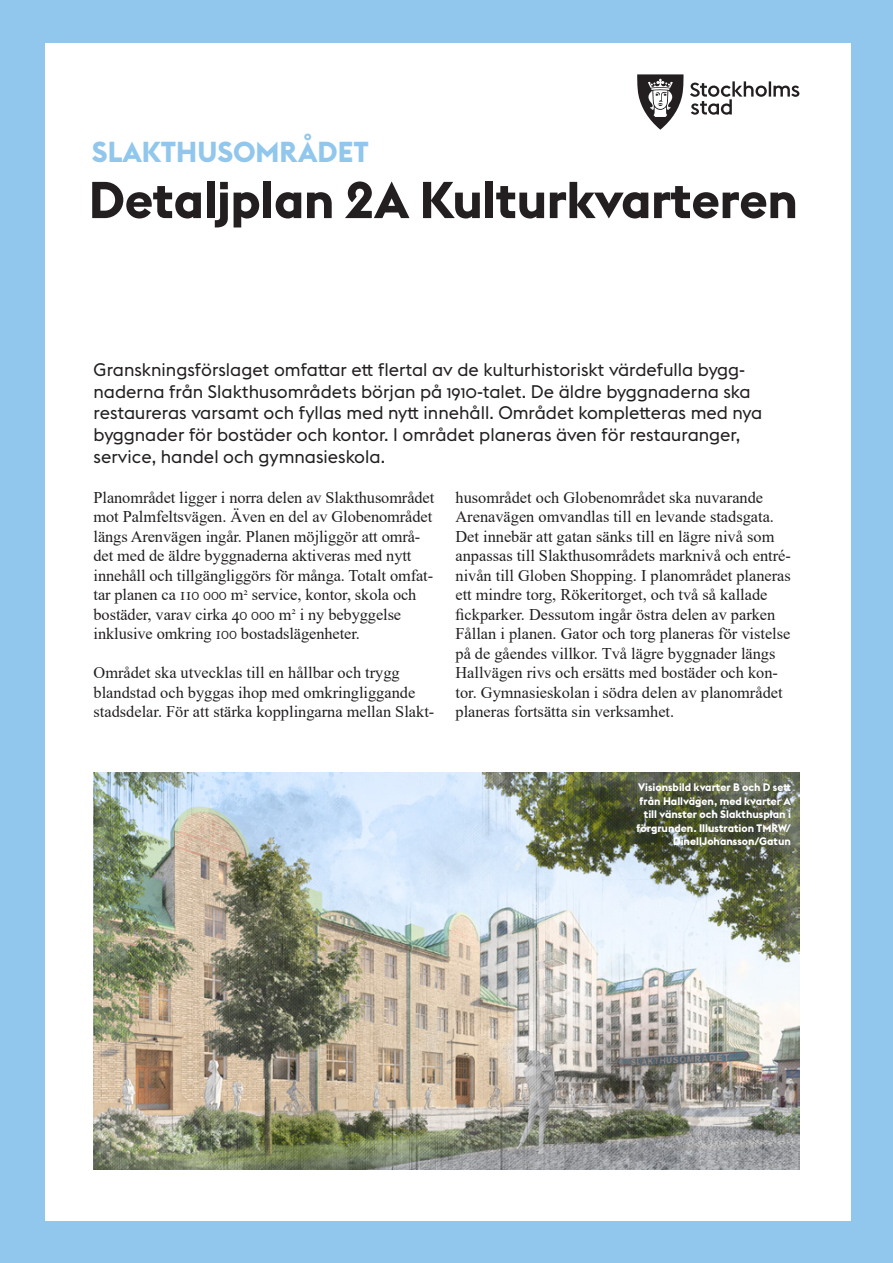
<style>
.page{position:relative;width:893px;height:1263px;background:#91c7ec}
.page>*{position:absolute;margin:0;border:0;box-sizing:border-box;transform-origin:0 0}
.t1{font:700 51px "Stockholm Type";letter-spacing:-.005em;color:#231f20}
.t2{font:700 28.5px "Stockholm Type";color:#91c7ec}
.Ingress{font:18px/21.6px "Stockholm Type";color:#231f20}
.bröd{font:16.35px/19.5px "Times New Roman";color:#231f20}
.bildtext_i_bild{font:700 10.8px/13.5px "Stockholm Type";color:#fff;text-align:right}
</style>
<div class="page">
<div style="left:45px;top:43px;width:805px;height:1177px;background:#fff"></div>
<svg style="left:637px;top:74px;width:162px;height:56px"></svg>
<img style="left:94px;top:772px;width:705px;height:397px">
<p class="t2" style="left:92px;top:132px;width:278px">SLAKTHUSOMRÅDET</p>
<p class="t1" style="left:89px;top:164px;width:711px">Detaljplan 2A Kulturkvarteren</p>
<p class="Ingress" style="left:94px;top:358px;width:670px">Granskningsförslaget omfattar ett flertal av de kulturhistoriskt värdefulla bygg&shy;naderna från Slakthusområdets början på 1910-talet. De äldre byggnaderna ska restaureras varsamt och fyllas med nytt innehåll. Området kompletteras med nya byggnader för bostäder och kontor. I området planeras även för restauranger, service, handel och gymnasieskola.</p>
<p class="bröd" style="left:94px;top:487px;width:342px">Planområdet ligger i norra delen av Slakthusområdet mot Palmfeltsvägen. Även en del av Globenområdet längs Arenvägen ingår. Planen möjliggör att områ&shy;det med de äldre byggnaderna aktiveras med nytt innehåll och tillgängliggörs för många. Totalt omfat&shy;tar planen ca 110 000 m<sup>2</sup> service, kontor, skola och bostäder, varav cirka 40 000 m<sup>2</sup> i ny bebyggelse inklusive omkring 100 bostadslägenheter.</p>
<p class="bröd" style="left:94px;top:662px;width:342px">Området ska utvecklas till en hållbar och trygg blandstad och byggas ihop med omkringliggande stadsdelar. För att stärka kopplingarna mellan Slakt-</p>
<p class="bröd" style="left:455px;top:487px;width:320px">husområdet och Globenområdet ska nuvarande<br>Arenavägen omvandlas till en levande stadsgata.</p>
<p class="bröd" style="left:455px;top:526px;width:337px">Det innebär att gatan sänks till en lägre nivå som anpassas till Slakthusområdets marknivå och entré&shy;nivån till Globen Shopping. I planområdet planeras ett mindre torg, Rökeritorget, och två så kallade fickparker. Dessutom ingår östra delen av parken Fållan i planen. Gator och torg planeras för vistelse på de gåendes villkor. Två lägre byggnader längs Hallvägen rivs och ersätts med bostäder och kon&shy;tor. Gymnasieskolan i södra delen av planområdet planeras fortsätta sin verksamhet.</p>
<p class="bildtext_i_bild" style="left:637px;top:780px;width:156px">Visionsbild kvarter B och D sett från Hallvägen, med kvarter A till vänster och Slakthusplan i förgrunden. Illustration TMRW/<br>DinellJohansson/Gatun</p>
</div>
